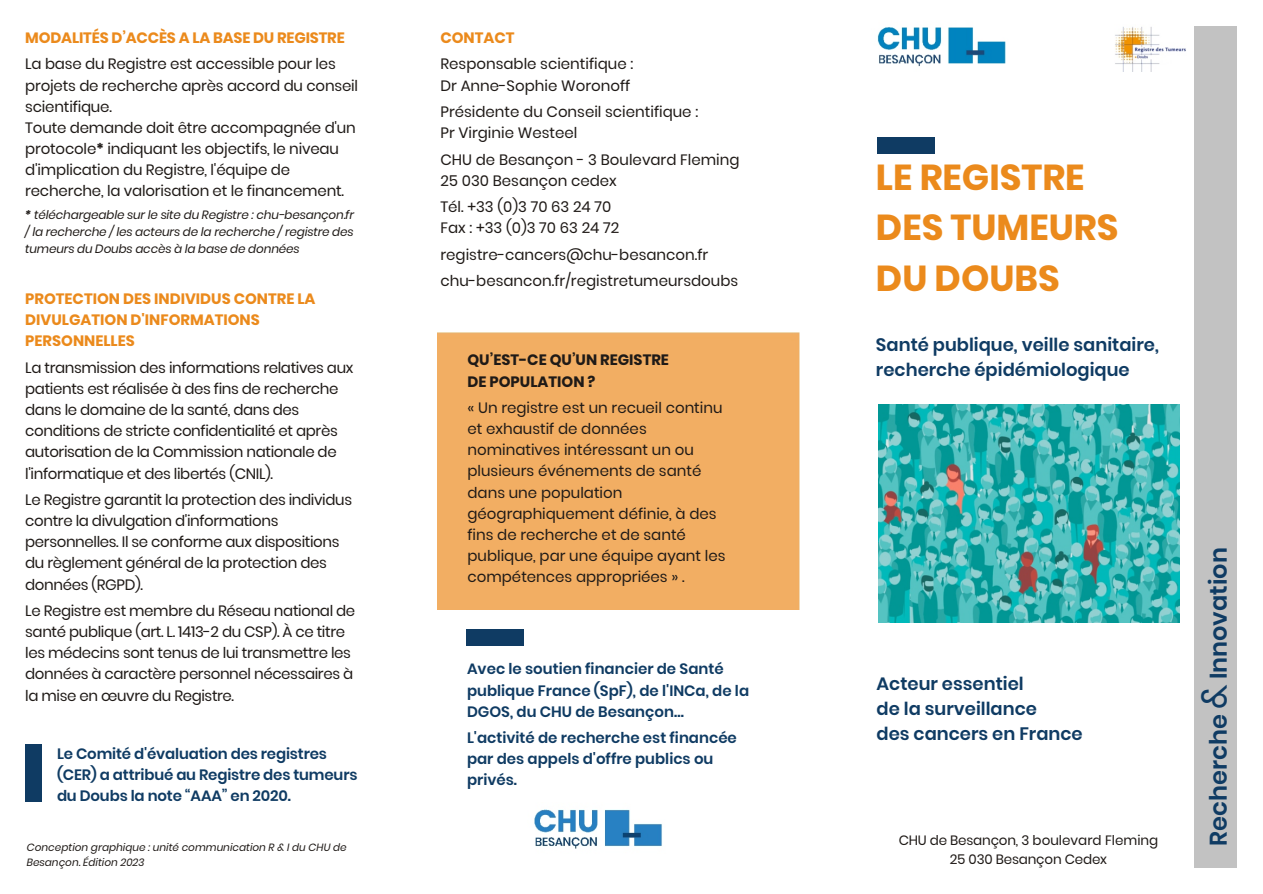
<style>
.page{position:relative;width:1263px;height:894px;background:#fff}
.page>*{position:absolute;margin:0;border:0;box-sizing:border-box;transform-origin:0 0}
.t1{font:700 36px/50.7px "Poppins";color:#eb8a1c}
.t2{font:600 24px "Poppins";color:#0f3b63}
.t3{font:600 18px/25.3px "Poppins";color:#0f3b63}
.t4{font:15px/21.1px "Poppins";letter-spacing:-.01em;color:#1f1a17}
.t5{font:600 15px/21.1px "Poppins";color:#0f3b63}
.t6{font:700 15px/21.1px "Poppins";color:#eb8a1c}
.t7{font:700 15px/21.1px "Poppins";color:#1f1a17}
.t8{font:13.5px/19px "Poppins";letter-spacing:-.01em;color:#1f1a17;text-align:center}
.t9{font:italic 12px/17px "Poppins";letter-spacing:-.01em;color:#1f1a17;text-align:justify}
.t10{font:italic 10.5px/14.9px "Poppins";color:#1f1a17}
.s1{font-weight:700}
.s2{font-weight:400;font-size:36px}
</style>
<div class="page">
<div style="left:438px;top:333px;width:361px;height:277px;background:#f2ae63"></div>
<div style="left:877px;top:137px;width:58px;height:16px;background:#0f3b63"></div>
<div style="left:1195px;top:26px;width:42px;height:842px;background:#c2c2c2"></div>
<img style="left:877px;top:26px;width:129px;height:41px">
<img style="left:1115px;top:27px;width:71px;height:44px">
<div style="left:26px;top:744px;width:16px;height:57px;background:#0f3b63"></div>
<div style="left:467px;top:630px;width:57px;height:16px;background:#0f3b63"></div>
<img style="left:878px;top:405px;width:302px;height:218px">
<img style="left:534px;top:809px;width:128px;height:40px">
<p class="t6" style="left:25px;top:27px;width:321px">MODALITÉS D’ACCÈS A LA BASE DU REGISTRE</p>
<p class="t4" style="left:25px;top:54px;width:334px">La base du Registre est accessible pour les projets de recherche après accord du conseil scientifique.<br>Toute demande doit être accompagnée d'un protocole<span class="s1">*</span> indiquant les objectifs, le niveau d'implication du Registre, l'équipe de recherche, la valorisation et le financement.</p>
<p class="t9" style="left:25px;top:207px;width:330px"><span class="s1">*</span> téléchargeable sur le site du Registre : chu-besançon.fr / la recherche / les acteurs de la recherche / registre des tumeurs du Doubs accès à la base de données</p>
<p class="t6" style="left:25px;top:288px;width:292px">PROTECTION DES INDIVIDUS CONTRE LA<br>DIVULGATION D'INFORMATIONS<br>PERSONNELLES</p>
<p class="t4" style="left:25px;top:357px;width:330px">La transmission des informations relatives aux patients est réalisée à des fins de recherche dans le domaine de la santé, dans des conditions de stricte confidentialité et après autorisation de la Commission nationale de l'informatique et des libertés (CNIL).</p>
<p class="t4" style="left:25px;top:489px;width:328px">Le Registre garantit la protection des individus contre la divulgation d'informations personnelles. Il se conforme aux dispositions du règlement général de la protection des données (RGPD).</p>
<p class="t4" style="left:25px;top:600px;width:332px">Le Registre est membre du Réseau national de santé publique (art. L. 1413-2 du CSP). À ce titre les médecins sont tenus de lui transmettre les données à caractère personnel nécessaires à la mise en œuvre du Registre.</p>
<p class="t5" style="left:57px;top:743px;width:302px">Le Comité d'évaluation des registres (CER) a attribué au Registre des tumeurs du Doubs la note “AAA” en 2020.</p>
<p class="t10" style="left:27px;top:840px;width:322px">Conception graphique : unité communication R &amp; I du CHU de<br>Besançon. Édition 2023</p>
<p class="t6" style="left:440px;top:27px;width:76px">CONTACT</p>
<p class="t4" style="left:440px;top:54px;width:194px">Responsable scientifique :<br>Dr Anne-Sophie Woronoff</p>
<p class="t4" style="left:440px;top:101px;width:259px">Présidente du Conseil scientifique :<br>Pr Virginie Westeel</p>
<p class="t4" style="left:440px;top:149px;width:301px">CHU de Besançon - 3 Boulevard Fleming<br>25 030 Besançon cedex</p>
<p class="t4" style="left:440px;top:196px;width:180px">Tél. +33 (0)3 70 63 24 70<br>Fax : +33 (0)3 70 63 24 72</p>
<p class="t4" style="left:440px;top:241px;width:299px;line-height:26.4px">registre-cancers@chu-besancon.fr chu-besancon.fr/registretumeursdoubs</p>
<p class="t7" style="left:467px;top:350px;width:203px">QU’EST-CE QU’UN REGISTRE<br>DE POPULATION ?</p>
<p class="t4" style="left:467px;top:397px;width:260px">« Un registre est un recueil continu et exhaustif de données nominatives intéressant un ou plusieurs événements de santé dans une population géographiquement définie, à des fins de recherche et de santé publique, par une équipe ayant les compétences appropriées » .</p>
<p class="t5" style="left:467px;top:659px;width:284px">Avec le soutien financier de Santé publique France (SpF), de l'INCa, de la<br>DGOS, du CHU de Besançon…</p>
<p class="t5" style="left:467px;top:727px;width:271px">L'activité de recherche est financée par des appels d'offre publics ou privés.</p>
<h1 class="t1" style="left:876px;top:152px;width:244px">LE REGISTRE<br>DES TUMEURS<br>DU DOUBS</h1>
<p class="t3" style="left:876px;top:332px;width:284px">Santé publique, veille sanitaire, recherche épidémiologique</p>
<p class="t3" style="left:877px;top:671px;width:208px">Acteur essentiel<br>de la surveillance<br>des cancers en France</p>
<p class="t8" style="left:899px;top:830px;width:261px">CHU de Besançon, 3 boulevard Fleming<br>25 030 Besançon Cedex</p>
<h2 class="t2" style="left:1202px;top:846px;width:300px;rotate:-90deg">Recherche <span class="s2">&amp;</span> Innovation</h2>
</div>
